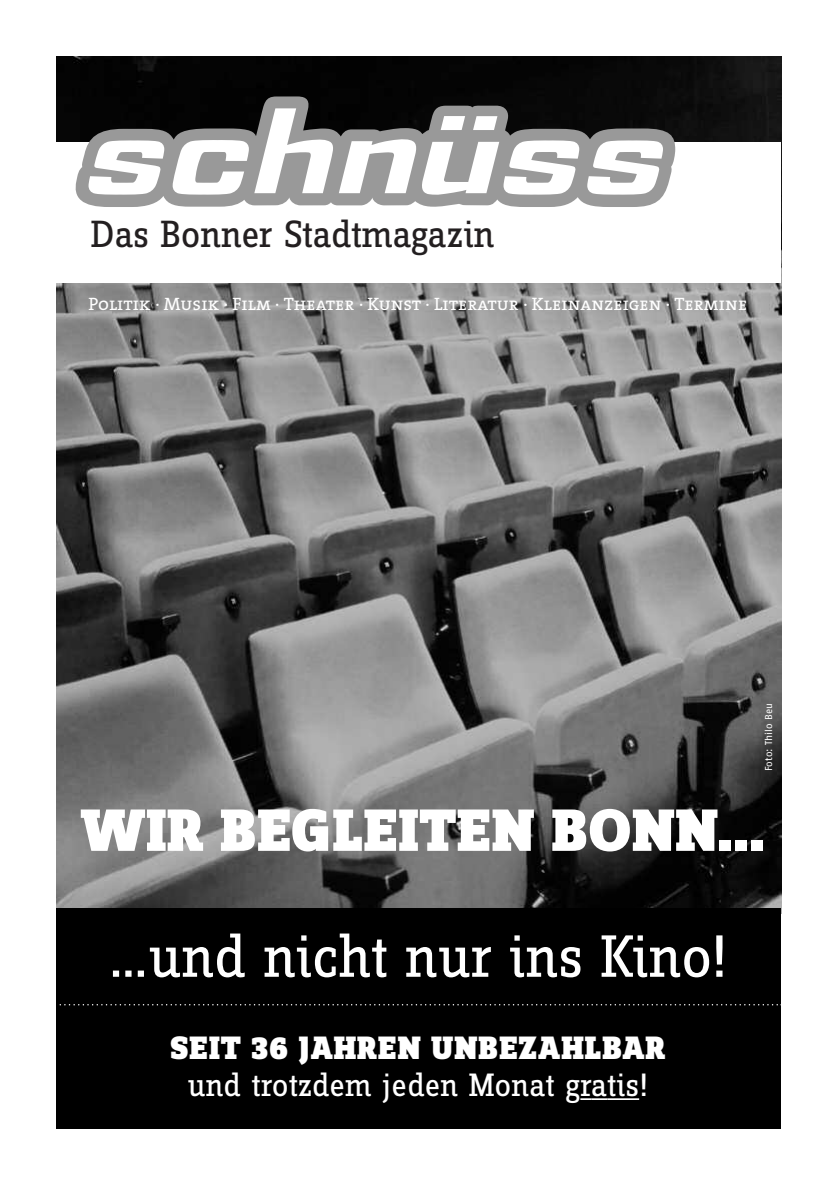
<style>
.page{position:relative;width:840px;height:1191px;background:#fff}
.page>*{position:absolute;margin:0;border:0;box-sizing:border-box;transform-origin:0 0}
.t1{font:62px "Zine Slab Dis";letter-spacing:.005em;color:#fff}
.t2{font:900 62px "Zine Slab Dis";letter-spacing:.01em;color:#fff}
.t3{font:39.4px "Zine Slab Dis";letter-spacing:-.005em;color:#231f20}
.t4{font:33.6px "Zine Slab Dis";color:#fff}
.t5{font:900 33.6px "Zine Slab Dis";letter-spacing:.03em;color:#fff}
.t6{font:18px "The Serif Caps";color:#fff}
.t7{font:10px "Fago No Regular Tf";letter-spacing:.01em;color:#fff}
</style>
<div class="page">
<img style="left:57px;top:57px;width:723px;height:851px">
<div style="left:57px;top:142px;width:723px;height:140px;background:#fff"></div>
<div style="left:57px;top:908px;width:723px;height:220px;background:#000"></div>
<svg style="left:580px;top:1098px;width:27px;height:2px"></svg>
<hr style="left:607px;top:1098px;width:31px;height:2px;background:#fff">
<svg style="left:59px;top:1004px;width:722px;height:1px"></svg>
<svg style="left:74px;top:96px;width:601px;height:111px;background:#595959"></svg>
<svg style="left:88px;top:140px;width:76px;height:55px"></svg>
<svg style="left:587px;top:140px;width:75px;height:55px"></svg>
<svg style="left:172px;top:108px;width:407px;height:87px"></svg>
<h2 class="t3" style="left:91px;top:221px;width:405px">Das Bonner Stadtmagazin</h2>
<p class="t6" style="left:88px;top:298px;width:660px">Politik · Musik · Film · Theater · Kunst · Literatur · Kleinanzeigen · Termine</p>
<p class="t7" style="left:764px;top:771px;width:70px;rotate:-90deg">Foto: Thilo Beu</p>
<h1 class="t2" style="left:80px;top:807px;width:685px">WIR BEGLEITEN BONN...</h1>
<h1 class="t1" style="left:108px;top:935px;width:620px">…und nicht nur ins Kino!</h1>
<h3 class="t5" style="left:170px;top:1035px;width:496px">SEIT 36 JAHREN UNBEZAHLBAR</h3>
<h3 class="t4" style="left:187px;top:1073px;width:462px">und trotzdem jeden Monat gratis!</h3>
</div>
